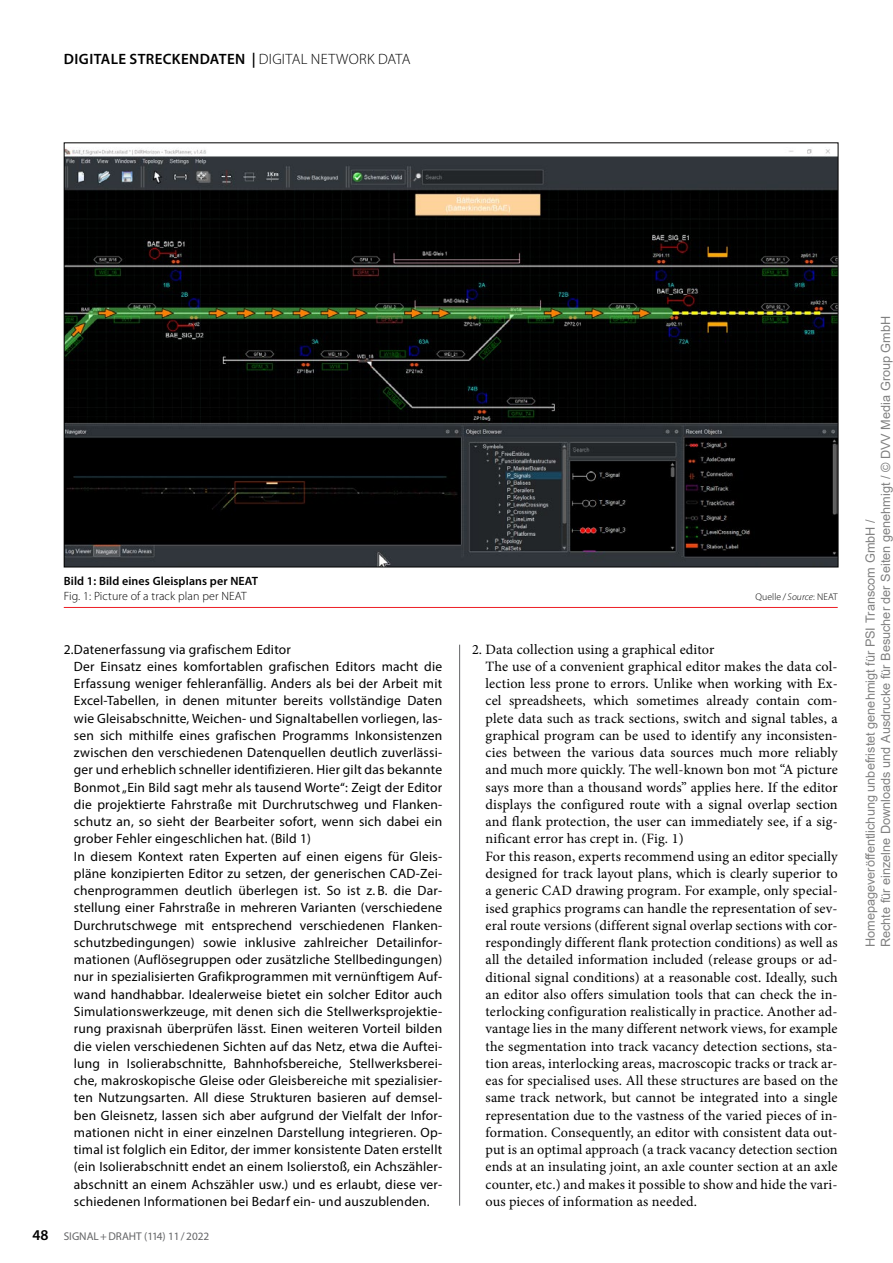
<style>
.page{position:relative;width:893px;height:1263px;background:#fff}
.page>*{position:absolute;margin:0;border:0;box-sizing:border-box;transform-origin:0 0}
.t1{font:600 15px "Myriad Pro";letter-spacing:.025em;color:#000}
.t2{font:14.25px/17.2px "Minion Pro";letter-spacing:.01em;color:#000}
.t3{font:13.5px/17.2px "Myriad Pro";letter-spacing:.015em;color:#000}
.t4{font:12.75px/15.3px "Arial";color:rgb(0 0 0/.5)}
.t5{font:600 12px "Myriad Pro";letter-spacing:.01em;color:#000}
.t6{font:300 12px "Myriad Pro";letter-spacing:.01em;color:#000}
.t7{font:11.25px "Myriad Pro";color:#636466}
.t8{font:300 9.75px "Myriad Pro";letter-spacing:.01em;color:#000}
.s1{font-weight:300}
.s2{font-style:italic}
.s3{font-weight:600;font-size:15px;color:#000}
</style>
<div class="page">
<hr style="left:459px;top:645px;width:1px;height:561px;background:#636466">
<img style="left:66px;top:148px;width:770px;height:417px">
<hr style="left:64px;top:607px;width:774px;height:1px;background:#ed1d24">
<p class="t1" style="left:64px;top:49px;width:348px">Digitale Streckendaten | <span class="s1">Digital Network Data</span></p>
<p class="t5" style="left:64px;top:573px;width:196px">Bild 1: Bild eines Gleisplans per NEAT</p>
<p class="t6" style="left:64px;top:589px;width:184px">Fig. 1: Picture of a track plan per NEAT</p>
<p class="t8" style="left:755px;top:591px;width:84px">Quelle / <span class="s2">Source</span>: NEAT</p>
<p class="t3" style="left:74px;top:640px;width:370px;text-indent:-10px">2.Datenerfassung via grafischem Editor<br>Der Einsatz eines komfortablen grafischen Editors macht die Erfassung weniger fehleranfällig. Anders als bei der Arbeit mit Excel-Tabellen, in denen mitunter bereits vollständige Daten wie Gleisabschnitte, Weichen- und Signaltabellen vorliegen, las&shy;sen sich mithilfe eines grafischen Programms Inkonsistenzen zwischen den verschiedenen Datenquellen deutlich zuverlässi&shy;ger und erheblich schneller identifizieren. Hier gilt das bekannte Bonmot „Ein Bild sagt mehr als tausend Worte“: Zeigt der Editor die projektierte Fahrstraße mit Durchrutschweg und Flanken&shy;schutz an, so sieht der Bearbeiter sofort, wenn sich dabei ein grober Fehler eingeschlichen hat. (Bild 1)<br>In diesem Kontext raten Experten auf einen eigens für Gleis&shy;pläne konzipierten Editor zu setzen, der generischen CAD-Zei&shy;chenprogrammen deutlich überlegen ist. So ist z. B. die Dar&shy;stellung einer Fahrstraße in mehreren Varianten (verschiedene Durchrutschwege mit entsprechend verschiedenen Flanken&shy;schutzbedingungen) sowie inklusive zahlreicher Detailinfor&shy;mationen (Auflösegruppen oder zusätzliche Stellbedingungen) nur in spezialisierten Grafikprogrammen mit vernünftigem Auf&shy;wand handhabbar. Idealerweise bietet ein solcher Editor auch Simulationswerkzeuge, mit denen sich die Stellwerksprojektie&shy;rung praxisnah überprüfen lässt. Einen weiteren Vorteil bilden die vielen verschiedenen Sichten auf das Netz, etwa die Auftei&shy;lung in Isolierabschnitte, Bahnhofsbereiche, Stellwerksberei&shy;che, makroskopische Gleise oder Gleisbereiche mit spezialisier&shy;ten Nutzungsarten. All diese Strukturen basieren auf demsel&shy;ben Gleisnetz, lassen sich aber aufgrund der Vielfalt der Infor&shy;mationen nicht in einer einzelnen Darstellung integrieren. Op&shy;timal ist folglich ein Editor, der immer konsistente Daten erstellt (ein Isolierabschnitt endet an einem Isolierstoß, ein Achszähler&shy;abschnitt an einem Achszähler usw.) und es erlaubt, diese ver&shy;schiedenen Informationen bei Bedarf ein- und auszublenden.</p>
<p class="t2" style="left:486px;top:640px;width:354px;text-indent:-14px">2. Data collection using a graphical editor<br>The use of a convenient graphical editor makes the data col&shy;lection less prone to errors. Unlike when working with Ex&shy;cel spreadsheets, which sometimes already contain com&shy;plete data such as track sections, switch and signal tables, a graphical program can be used to identify any inconsisten&shy;cies between the various data sources much more reliably and much more quickly. The well-known bon mot “A picture says more than a thousand words” applies here. If the editor displays the configured route with a signal overlap section and flank protection, the user can immediately see, if a sig&shy;nificant error has crept in. (Fig. 1)<br>For this reason, experts recommend using an editor specially designed for track layout plans, which is clearly superior to a generic CAD drawing program. For example, only special&shy;ised graphics programs can handle the representation of sev&shy;eral route versions (different signal overlap sections with cor&shy;respondingly different flank protection conditions) as well as all the detailed information included (release groups or ad&shy;ditional signal conditions) at a reasonable cost. Ideally, such an editor also offers simulation tools that can check the in&shy;terlocking configuration realistically in practice. Another ad&shy;vantage lies in the many different network views, for example the segmentation into track vacancy detection sections, sta&shy;tion areas, interlocking areas, macroscopic tracks or track ar&shy;eas for specialised uses. All these structures are based on the same track network, but cannot be integrated into a single representation due to the vastness of the varied pieces of in&shy;formation. Consequently, an editor with consistent data out&shy;put is an optimal approach (a track vacancy detection section ends at an insulating joint, an axle counter section at an axle counter, etc.) and makes it possible to show and hide the vari&shy;ous pieces of information as needed.</p>
<p class="t7" style="left:32px;top:1229px;width:178px"><span class="s3">48</span> SIGNAL+DRAHT (114) 11/2022</p>
<p class="t4" style="left:863px;top:947px;width:633px;rotate:-90deg">Homepageveröffentlichung unbefristet genehmigt für PSI Transcom GmbH /<br>Rechte für einzelne Downloads und Ausdrucke für Besucher der Seiten genehmigt / © DVV Media Group GmbH</p>
</div>
